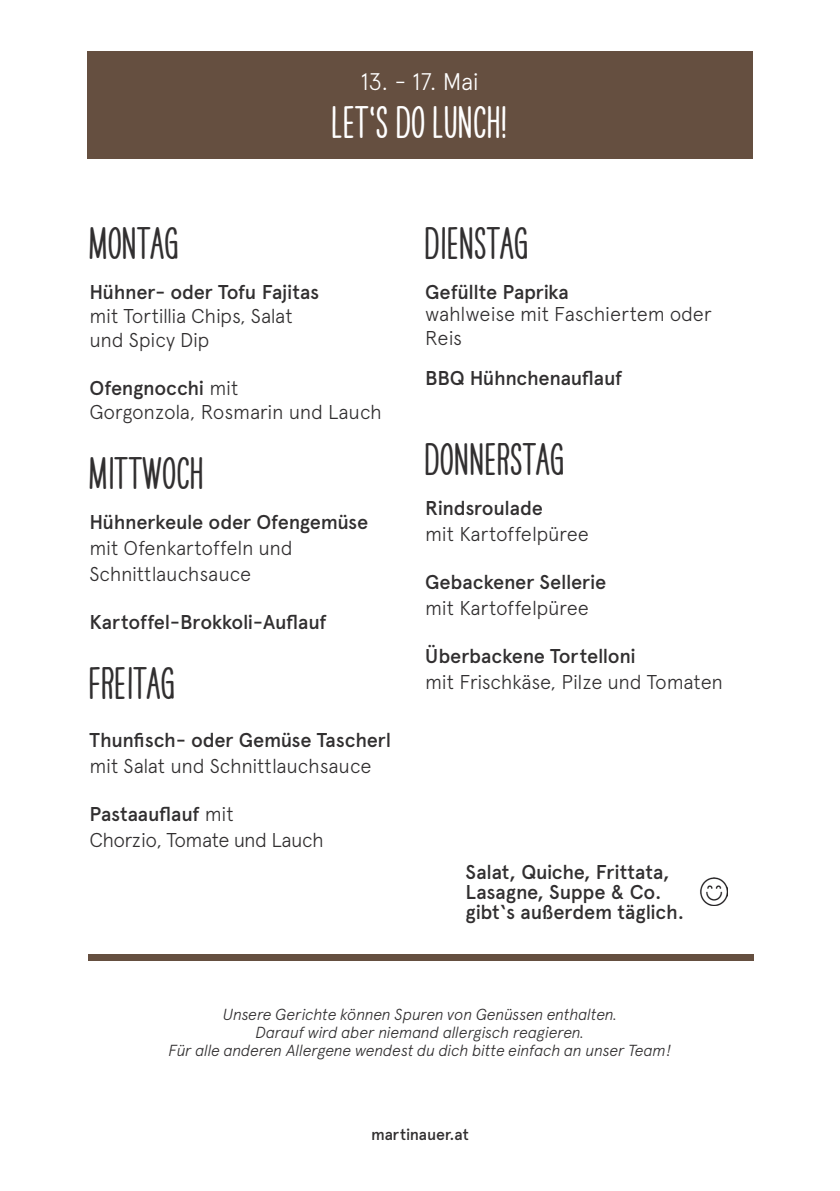
<style>
.page{position:relative;width:840px;height:1191px;background:#fff}
.page>*{position:absolute;margin:0;border:0;box-sizing:border-box;transform-origin:0 0}
.t1{font:700 40px "HAVEANICEDAY Tall";color:#312f30;scale:1.1 1}
.t2{font:700 40px "HAVEANICEDAY Tall";color:#fff;scale:1.1 1}
.t3{font:300 24px "Apercu Pro";letter-spacing:-.02em;color:#fff}
.t4{font:500 20px/20px "Apercu Pro";letter-spacing:-.015em;color:#312f30}
.t5{font:300 20px "Apercu Pro";letter-spacing:-.015em;color:#312f30}
.t6{font:italic 300 16px "Apercu Pro";letter-spacing:-.02em;color:#312f30}
.t7{font:500 16px "Apercu Pro";letter-spacing:-.015em;color:#312f30}
.s1{font-weight:300}
</style>
<div class="page">
<div style="left:88px;top:954px;width:665px;height:6px;background:#654f40"></div>
<div style="left:87px;top:51px;width:665px;height:108px;background:#654f40"></div>
<img style="left:700px;top:877px;width:27px;height:28px">
<p class="t3" style="left:360px;top:64px;width:120px">13. - 17. Mai</p>
<p class="t2" style="left:332px;top:99px;width:161px">LET‘S DO LUNCH!</p>
<p class="t1" style="left:89px;top:220px;width:84px">MONTAG</p>
<p class="t4" style="left:89px;top:281px;width:231px">Hühner- oder Tofu Fajitas</p>
<p class="t5" style="left:89px;top:301px;width:204px">mit Tortillia Chips, Salat</p>
<p class="t5" style="left:89px;top:325px;width:121px">und Spicy Dip</p>
<p class="t4" style="left:89px;top:377px;width:150px">Ofengnocchi <span class="s1">mit</span></p>
<p class="t5" style="left:89px;top:397px;width:294px">Gorgonzola, Rosmarin und Lauch</p>
<p class="t1" style="left:89px;top:450px;width:106px">MITTWOCH</p>
<p class="t4" style="left:89px;top:511px;width:280px">Hühnerkeule oder Ofengemüse</p>
<p class="t5" style="left:89px;top:533px;width:205px">mit Ofenkartoffeln und</p>
<p class="t5" style="left:89px;top:559px;width:163px">Schnittlauchsauce</p>
<p class="t4" style="left:89px;top:611px;width:238px">Kartoffel-Brokkoli-Auflauf</p>
<p class="t1" style="left:89px;top:660px;width:80px">FREITAG</p>
<p class="t4" style="left:89px;top:729px;width:303px">Thunfisch- oder Gemüse Tascherl</p>
<p class="t5" style="left:89px;top:751px;width:283px">mit Salat und Schnittlauchsauce</p>
<p class="t4" style="left:89px;top:803px;width:146px">Pastaauflauf <span class="s1">mit</span></p>
<p class="t5" style="left:89px;top:825px;width:235px">Chorzio, Tomate und Lauch</p>
<p class="t1" style="left:425px;top:220px;width:96px">DIENSTAG</p>
<p class="t4" style="left:425px;top:281px;width:145px">Gefüllte Paprika</p>
<p class="t5" style="left:425px;top:299px;width:288px">wahlweise mit Faschiertem oder</p>
<p class="t5" style="left:425px;top:323px;width:39px">Reis</p>
<p class="t4" style="left:425px;top:367px;width:198px">BBQ Hühnchenauflauf</p>
<p class="t1" style="left:425px;top:436px;width:129px">DONNERSTAG</p>
<p class="t4" style="left:425px;top:497px;width:119px">Rindsroulade</p>
<p class="t5" style="left:425px;top:519px;width:165px">mit Kartoffelpüree</p>
<p class="t4" style="left:425px;top:571px;width:182px">Gebackener Sellerie</p>
<p class="t5" style="left:425px;top:593px;width:165px">mit Kartoffelpüree</p>
<p class="t4" style="left:425px;top:645px;width:212px">Überbackene Tortelloni</p>
<p class="t5" style="left:425px;top:667px;width:299px">mit Frischkäse, Pilze und Tomaten</p>
<p class="t4" style="left:465px;top:860px;width:205px">Salat, Quiche, Frittata,<br>Lasagne, Suppe &amp; Co.</p>
<p class="t4" style="left:465px;top:900px;width:220px">gibt‘s außerdem täglich.</p>
<p class="t6" style="left:222px;top:1002px;width:396px">Unsere Gerichte können Spuren von Genüssen enthalten.</p>
<p class="t6" style="left:255px;top:1020px;width:330px">Darauf wird aber niemand allergisch reagieren.</p>
<p class="t6" style="left:168px;top:1038px;width:504px">Für alle anderen Allergene wendest du dich bitte einfach an unser Team!</p>
<p class="t7" style="left:371px;top:1122px;width:99px">martinauer.at</p>
</div>
